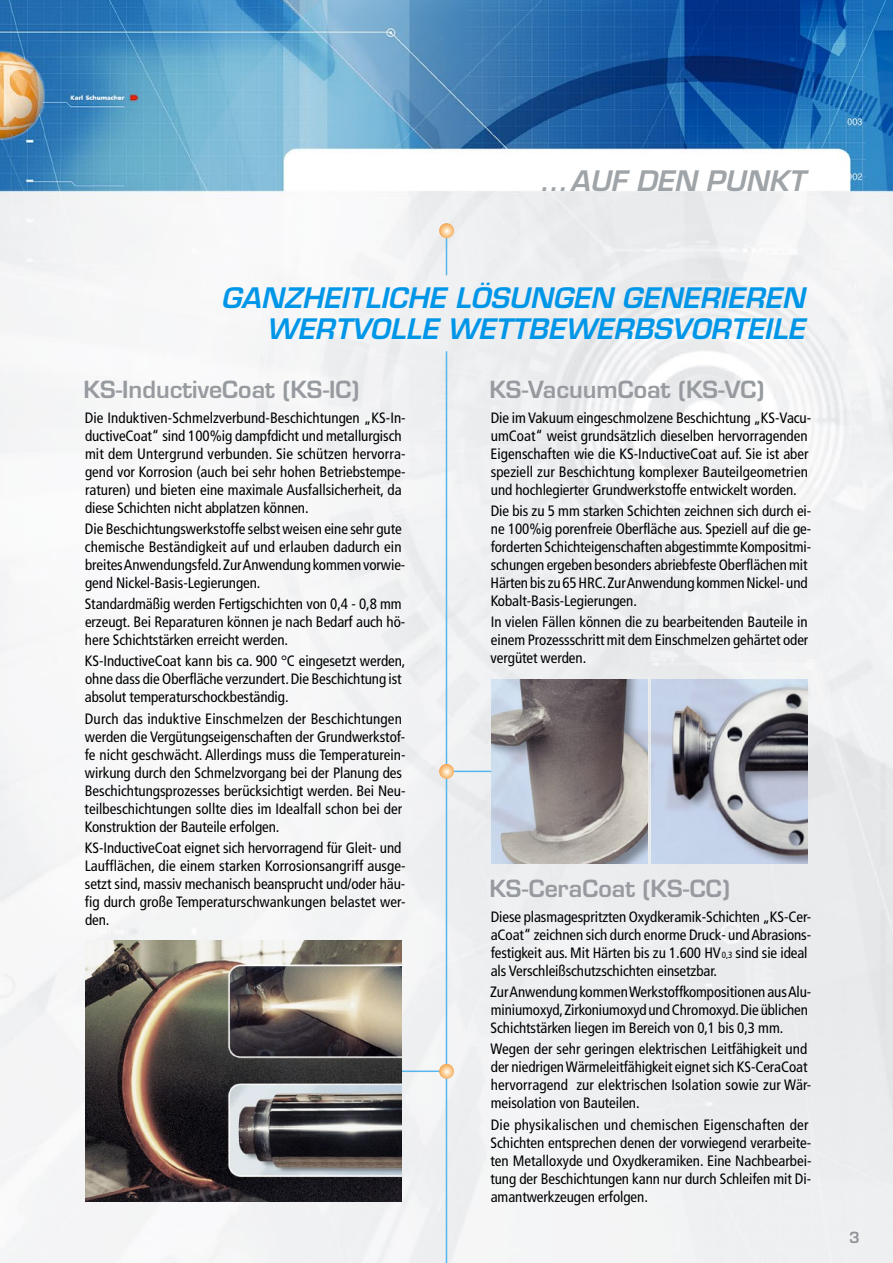
<style>
.page{position:relative;width:893px;height:1263px;background:#fff}
.page>*{position:absolute;margin:0;border:0;box-sizing:border-box;transform-origin:0 0}
.t1{font:italic 600 27.6px/30.6px "Eurostile";letter-spacing:.005em;color:#0096e8;text-align:right}
.t2{font:italic 600 27.6px "Eurostile";letter-spacing:.005em;color:#9fa4a8}
.t3{font:600 23.1px "Eurostile";color:#979ba0}
.t4{font:condensed 15px/18px "Frutiger";letter-spacing:-.005em;color:#000}
.t5{font:600 15px "Eurostile";color:#8f9398}
.s1{font-size:9px}
</style>
<div class="page">
<img style="left:0;top:0;width:893px;height:1263px">
<hr style="left:446px;top:223px;width:1px;height:52px;background:#55b5ee">
<hr style="left:446px;top:351px;width:1px;height:912px;background:#55b5ee">
<svg style="left:439px;top:223px;width:15px;height:15px"></svg>
<hr style="left:402px;top:1070px;width:44px;height:2px;background:#55b5ee">
<svg style="left:439px;top:1064px;width:15px;height:15px"></svg>
<img style="left:652px;top:679px;width:156px;height:184px">
<img style="left:491px;top:679px;width:156px;height:184px">
<hr style="left:446px;top:771px;width:45px;height:1px;background:#55b5ee">
<svg style="left:439px;top:764px;width:15px;height:15px"></svg>
<img style="left:85px;top:941px;width:317px;height:261px">
<h1 class="t2" style="left:540px;top:164px;width:266px">…AUF DEN PUNKT</h1>
<h1 class="t1" style="left:221px;top:282px;width:585px">GANZHEITLICHE LÖSUNGEN GENERIEREN<br>WERTVOLLE WETTBEWERBSVORTEILE</h1>
<h2 class="t3" style="left:84px;top:375px;width:278px">KS-InductiveCoat (KS-IC)</h2>
<p class="t4" style="left:85px;top:409px;width:322px">Die Induktiven-Schmelzverbund-Beschichtungen „KS-In&shy;ductiveCoat“ sind 100%ig dampfdicht und metallurgisch mit dem Untergrund verbunden. Sie schützen hervorra&shy;gend vor Korrosion (auch bei sehr hohen Betriebstempe&shy;raturen) und bieten eine maximale Ausfallsicherheit, da diese Schichten nicht abplatzen können.</p>
<p class="t4" style="left:85px;top:520px;width:322px">Die Beschichtungswerkstoffe selbst weisen eine sehr gute chemische Beständigkeit auf und erlauben dadurch ein breites Anwendungsfeld. Zur Anwendung kommen vorwie&shy;gend Nickel-Basis-Legierungen.</p>
<p class="t4" style="left:85px;top:595px;width:322px">Standardmäßig werden Fertigschichten von 0,4 - 0,8 mm erzeugt. Bei Reparaturen können je nach Bedarf auch hö&shy;here Schichtstärken erreicht werden.</p>
<p class="t4" style="left:85px;top:652px;width:322px">KS-InductiveCoat kann bis ca. 900 °C eingesetzt werden, ohne dass die Oberfläche verzundert. Die Beschichtung ist absolut temperaturschockbeständig.</p>
<p class="t4" style="left:85px;top:709px;width:322px">Durch das induktive Einschmelzen der Beschichtungen werden die Vergütungseigenschaften der Grundwerkstof&shy;fe nicht geschwächt. Allerdings muss die Temperaturein&shy;wirkung durch den Schmelzvorgang bei der Planung des Beschichtungsprozesses berücksichtigt werden. Bei Neu&shy;teilbeschichtungen sollte dies im Idealfall schon bei der Konstruktion der Bauteile erfolgen.</p>
<p class="t4" style="left:85px;top:839px;width:322px">KS-InductiveCoat eignet sich hervorragend für Gleit- und Laufflächen, die einem starken Korrosionsangriff ausge&shy;setzt sind, massiv mechanisch beansprucht und/oder häu&shy;fig durch große Temperaturschwankungen belastet wer&shy;den.</p>
<h2 class="t3" style="left:489px;top:375px;width:276px">KS-VacuumCoat (KS-VC)</h2>
<p class="t4" style="left:491px;top:409px;width:322px">Die im Vakuum eingeschmolzene Beschichtung „KS-Vacu&shy;umCoat“ weist grundsätzlich dieselben hervorragenden Eigenschaften wie die KS-InductiveCoat auf. Sie ist aber speziell zur Beschichtung komplexer Bauteilgeometrien und hochlegierter Grundwerkstoffe entwickelt worden.</p>
<p class="t4" style="left:491px;top:502px;width:322px">Die bis zu 5 mm starken Schichten zeichnen sich durch ei&shy;ne 100%ig porenfreie Oberfläche aus. Speziell auf die ge&shy;forderten Schichteigenschaften abgestimmte Kompositmi&shy;schungen ergeben besonders abriebfeste Oberflächen mit Härten bis zu 65 HRC. Zur Anwendung kommen Nickel- und Kobalt-Basis-Legierungen.</p>
<p class="t4" style="left:491px;top:613px;width:319px;text-align:justify">In vielen Fällen können die zu bearbeitenden Bauteile in einem Prozessschritt mit dem Einschmelzen gehärtet oder vergütet werden.</p>
<h2 class="t3" style="left:489px;top:874px;width:242px">KS-CeraCoat (KS-CC)</h2>
<p class="t4" style="left:491px;top:908px;width:322px">Diese plasmagespritzten Oxydkeramik-Schichten „KS-Cer&shy;aCoat“ zeichnen sich durch enorme Druck- und Abrasions&shy;festigkeit aus. Mit Härten bis zu 1.600 HV<span class="s1">0,3</span> sind sie ideal als Verschleißschutzschichten einsetzbar.</p>
<p class="t4" style="left:490px;top:983px;width:323px">Zur Anwendung kommen Werkstoffkompositionen aus Alu&shy;miniumoxyd, Zirkoniumoxyd und Chromoxyd. Die üblichen<br>Schichtstärken liegen im Bereich von 0,1 bis 0,3 mm.</p>
<p class="t4" style="left:491px;top:1040px;width:322px">Wegen der sehr geringen elektrischen Leitfähigkeit und der niedrigen Wärmeleitfähigkeit eignet sich KS-CeraCoat hervorragend zur elektrischen Isolation sowie zur Wär&shy;meisolation von Bauteilen.</p>
<p class="t4" style="left:490px;top:1115px;width:323px">Die physikalischen und chemischen Eigenschaften der Schichten entsprechen denen der vorwiegend verarbeite&shy;ten Metalloxyde und Oxydkeramiken. Eine Nachbearbei&shy;tung der Beschichtungen kann nur durch Schleifen mit Di&shy;amantwerkzeugen erfolgen.</p>
<p class="t5" style="left:849px;top:1228px;width:12px">3</p>
</div>
